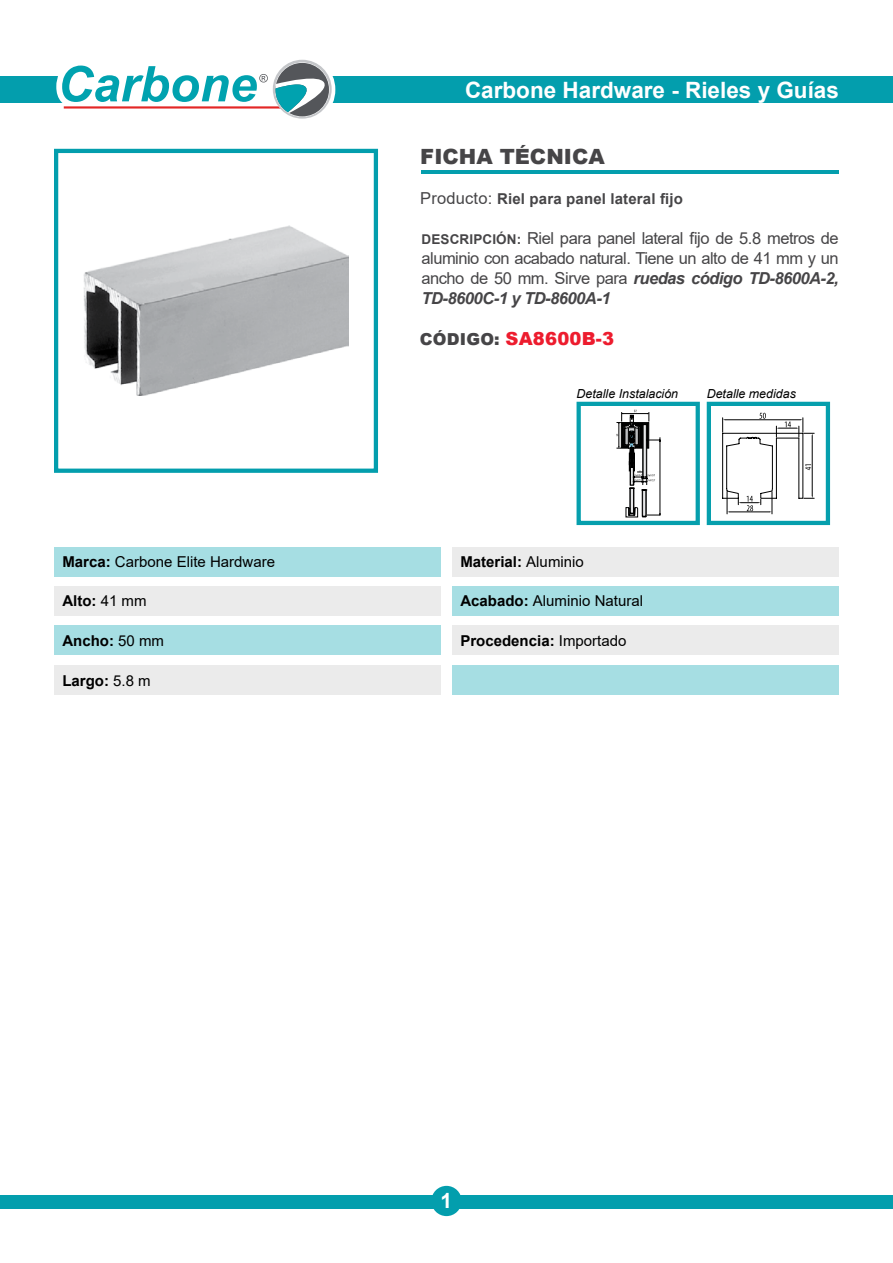
<style>
.page{position:relative;width:893px;height:1263px;background:#fff}
.page>*{position:absolute;margin:0;border:0;box-sizing:border-box;transform-origin:0 0}
.t1{font:700 22.5px "Arial";color:#fff}
.t2{font:900 21px "Arial";color:#464547}
.t3{font:700 21px "Arial";color:#fff}
.t4{font:900 18px "Arial";letter-spacing:.01em;color:#ed1c2e}
.t5{font:16.5px/19.8px "Arial";letter-spacing:-.03em;color:#464547;text-align:justify}
.t6{font:700 15px "Arial";color:#000}
.t7{font:15px "Arial";color:#000}
.t8{font:700 15px "Arial";letter-spacing:.01em;color:#464547}
.t9{font:italic 12.45px "Arial";color:#000}
.s1{font-weight:700}
.s2{font-weight:400}
.s3{font-weight:400;font-size:16.5px}
.s4{font-weight:700;font-size:13.5px}
.s5{font-weight:700;font-style:italic}
.s6{font-size:16.5px;color:#464547}
</style>
<div class="page">
<div style="left:0;top:77px;width:62px;height:26px;background:#039ead"></div>
<div style="left:303px;top:77px;width:590px;height:26px;background:#039ead"></div>
<div style="left:264px;top:54px;width:71px;height:71px;border:12px solid #fff;border-radius:50%"></div>
<svg style="left:273px;top:60px;width:59px;height:59px"></svg>
<svg style="left:47px;top:54px;width:282px;height:63px"></svg>
<hr style="left:421px;top:171px;width:418px;height:3px;background:#039ead">
<div style="left:0;top:1195px;width:893px;height:14px;background:#039ead"></div>
<div style="left:431px;top:1186px;width:31px;height:30px;background:#039ead;border-radius:50%"></div>
<div style="left:54px;top:547px;width:387px;height:30px;background:#a6dee3"></div>
<div style="left:452px;top:547px;width:387px;height:30px;background:#ebebeb"></div>
<div style="left:54px;top:586px;width:387px;height:30px;background:#ebebeb"></div>
<div style="left:452px;top:586px;width:387px;height:30px;background:#a6dee3"></div>
<div style="left:54px;top:626px;width:387px;height:29px;background:#a6dee3"></div>
<div style="left:452px;top:626px;width:387px;height:29px;background:#ebebeb"></div>
<div style="left:54px;top:665px;width:387px;height:29px;background:#ebebeb"></div>
<div style="left:452px;top:665px;width:387px;height:29px;background:#a6dee3"></div>
<img style="left:84px;top:226px;width:264px;height:170px">
<div style="left:54px;top:149px;width:324px;height:324px;border:4px solid #039ead"></div>
<div style="left:707px;top:402px;width:123px;height:123px;border:4px solid #069fad"></div>
<div style="left:577px;top:402px;width:123px;height:123px;border:4px solid #069fad"></div>
<svg style="left:616px;top:410px;width:45px;height:107px"></svg>
<svg style="left:722px;top:413px;width:92px;height:101px"></svg>
<p class="t7" style="left:62px;top:551px;width:214px"><span class="s1">Marca:</span> Carbone Elite Hardware</p>
<p class="t6" style="left:62px;top:591px;width:86px">Alto: <span class="s2">41 mm</span></p>
<p class="t6" style="left:62px;top:630px;width:103px">Ancho: <span class="s2">50 mm</span></p>
<p class="t6" style="left:62px;top:670px;width:90px">Largo: <span class="s2">5.8 m</span></p>
<h1 class="t1" style="left:465px;top:74px;width:375px">Carbone Hardware - Rieles y Guías</h1>
<p class="t2" style="left:420px;top:141px;width:186px">FICHA TÉCNICA</p>
<p class="t8" style="left:420px;top:188px;width:264px"><span class="s3">Producto:</span> Riel para panel lateral fijo</p>
<p class="t5" style="left:421px;top:229px;width:419px"><span class="s4">DESCRIPCIÓN:</span> Riel para panel lateral fijo de 5.8 metros de aluminio con acabado natural. Tiene un alto de 41 mm y un ancho de 50 mm. Sirve para <span class="s5">ruedas código TD-8600A-2, TD-8600C-1 y TD-8600A-1</span></p>
<p class="t4" style="left:420px;top:325px;width:196px"><span class="s6">CÓDIGO:</span> SA8600B-3</p>
<p class="t9" style="left:577px;top:386px;width:103px">Detalle Instalación</p>
<p class="t9" style="left:707px;top:386px;width:91px">Detalle medidas</p>
<p class="t6" style="left:460px;top:551px;width:125px">Material: <span class="s2">Aluminio</span></p>
<p class="t7" style="left:460px;top:591px;width:184px"><span class="s1">Acabado:</span> Aluminio Natural</p>
<p class="t6" style="left:460px;top:630px;width:167px">Procedencia: <span class="s2">Importado</span></p>
<p class="t3" style="left:441px;top:1186px;width:13px">1</p>
</div>
